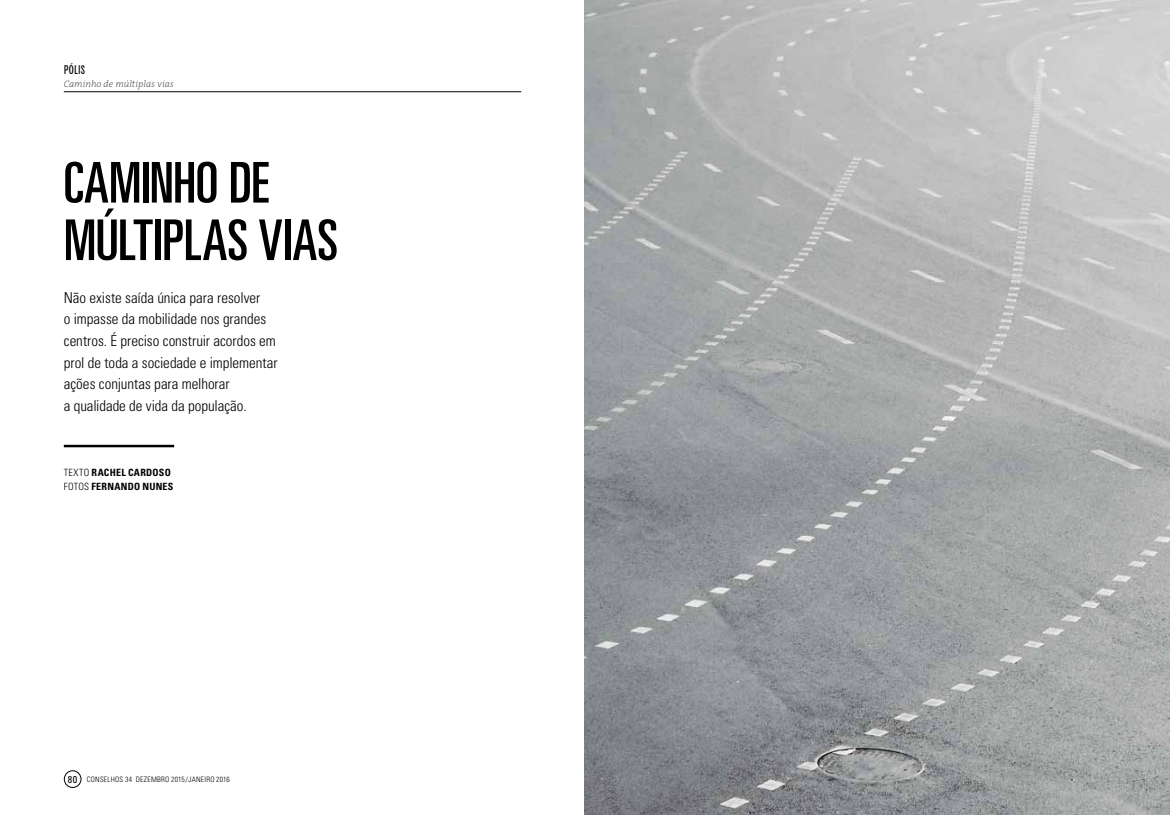
<style>
.page{position:relative;width:1170px;height:815px;background:#fff}
.page>*{position:absolute;margin:0;border:0;box-sizing:border-box;transform-origin:0 0}
.t1{font:ultra-condensed 56.25px/57.5px "Univers LT Std";letter-spacing:-.005em;color:#000}
.t2{font:300 condensed 15px/21.5px "Univers LT Std";letter-spacing:-.005em;color:#000}
.t3{font:12.5px "Chartwell Bars";letter-spacing:.015em;color:#000}
.t4{font:700 condensed 10px/14.4px "Univers LT Std";letter-spacing:.025em;color:#000}
.t5{font:italic 300 9.38px "The Serif";letter-spacing:.005em;color:#58595b}
.t6{font:300 condensed 7.5px "Univers LT Std";letter-spacing:.03em;color:#000}
.s1{font-weight:300}
.s2{font-weight:400;font-size:10px}
</style>
<div class="page">
<hr style="left:64px;top:92px;width:457px;height:1px;background:#000">
<div style="left:64px;top:770px;width:17px;height:18px;border:1px solid #000;border-radius:50%"></div>
<hr style="left:64px;top:445px;width:110px;height:2px;background:#000">
<img style="left:585px;top:0;width:584px;height:815px">
<p class="t3" style="left:64px;top:62px;width:23px">pólis</p>
<p class="t5" style="left:64px;top:76px;width:112px">Caminho de múltiplas vias</p>
<h1 class="t1" style="left:64px;top:154px;width:276px">CAMINHO DE<br>MÚLTIPLAS VIAS</h1>
<p class="t2" style="left:64px;top:287px;width:215px">Não existe saída única para resolver<br>o impasse da mobilidade nos grandes centros. É preciso construir acordos em prol de toda a sociedade e implementar ações conjuntas para melhorar<br>a qualidade de vida da população.</p>
<p class="t4" style="left:64px;top:465px;width:111px"><span class="s1">texto</span> RACHEL CARDOSO <span class="s1">fotos</span> FERNANDO NUNES</p>
<p class="t6" style="left:68px;top:775px;width:163px"><span class="s2">80</span> Conselhos 34 dezembro 2015/janeiro 2016</p>
</div>
